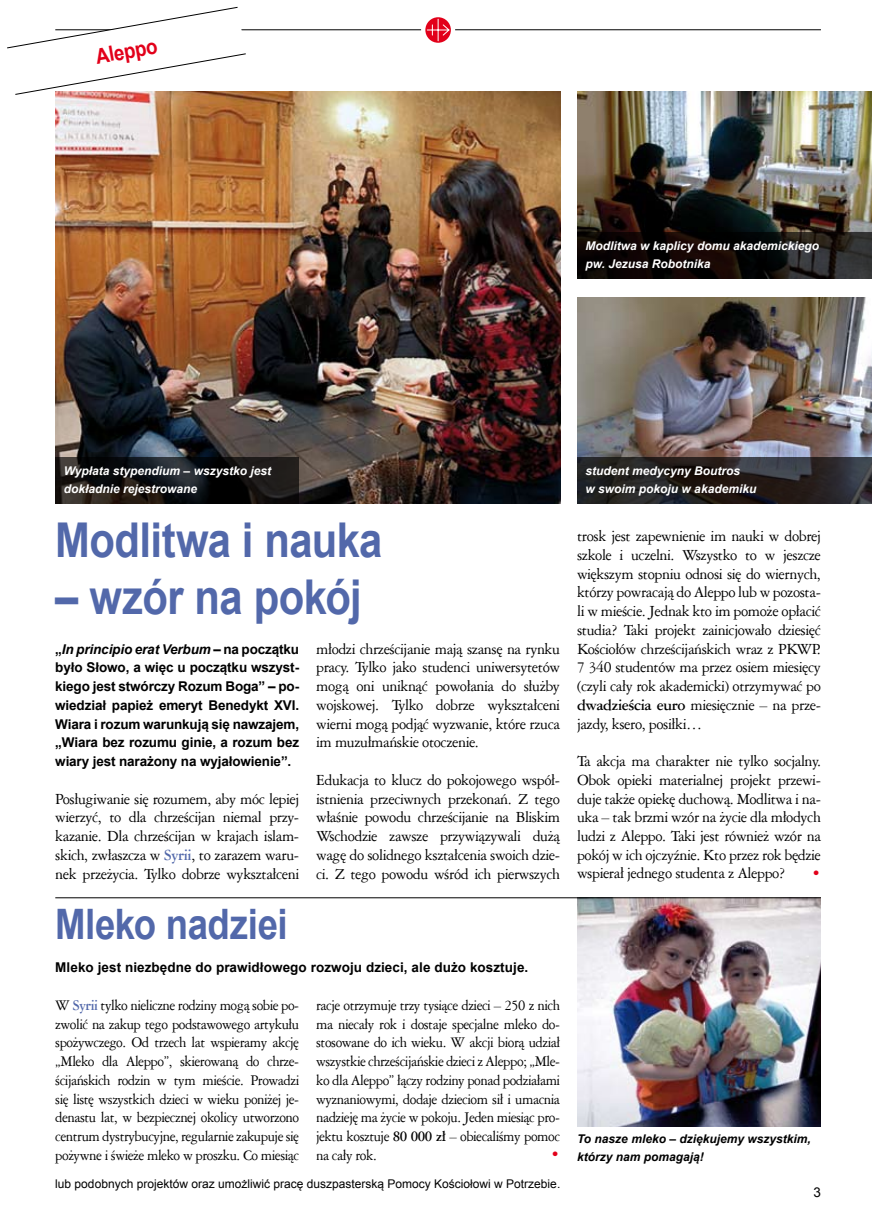
<style>
.page{position:relative;width:872px;height:1212px;background:#fff}
.page>*{position:absolute;margin:0;border:0;box-sizing:border-box;transform-origin:0 0}
.t1{font:700 48px "Arial";letter-spacing:-.015em;color:#5268aa;scale:.87 1}
.t2{font:700 42px "Arial";letter-spacing:-.015em;color:#5268aa;scale:.87 1}
.t3{font:700 21px "Arial";color:#e2001a;scale:.9 1}
.t4{font:16.5px/18.8px "Ameri Garmnd EU";letter-spacing:-.025em;color:#000;text-align:justify}
.t5{font:16.5px "Ameri Garmnd EU";color:#e2001a}
.t6{font:15.75px/18.8px "Ameri Garmnd EU";letter-spacing:-.03em;color:#000;text-align:justify;scale:.94 1}
.t7{font:700 13.5px/18.8px "Arial";letter-spacing:.005em;color:#000;text-align:justify}
.t8{font:13.5px "Arial";color:#000}
.t9{font:italic 700 12px/18px "Arial";color:#fff}
.t10{font:12px "Arial";color:#000}
.t11{font:italic 700 12px/18px "Arial";color:#000}
.s1{font-style:italic}
.s2{font-weight:700;color:#5268aa}
.s3{font-weight:700}
</style>
<div class="page">
<svg style="left:425px;top:17px;width:26px;height:26px"></svg>
<svg style="left:426px;top:18px;width:24px;height:24px"></svg>
<hr style="left:455px;top:29px;width:366px;height:1px;background:#000">
<hr style="left:55px;top:29px;width:366px;height:1px;background:#000">
<img style="left:577px;top:91px;width:295px;height:141px">
<svg style="left:577px;top:232px;width:295px;height:47px;background:#15100f"></svg>
<svg style="left:7px;top:6px;width:240px;height:89px"></svg>
<img style="left:577px;top:297px;width:295px;height:160px">
<svg style="left:577px;top:457px;width:295px;height:47px;background:#272425"></svg>
<img style="left:55px;top:91px;width:505px;height:413px">
<svg style="left:55px;top:457px;width:244px;height:47px;background:#171616"></svg>
<img style="left:577px;top:898px;width:244px;height:228px">
<hr style="left:55px;top:897px;width:766px;height:1px;background:#000">
<p class="t3" style="left:93px;top:43px;width:71px;rotate:-10deg">Aleppo</p>
<p class="t9" style="left:585px;top:237px;width:235px">Modlitwa w kaplicy domu akademickiego pw. Jezusa Robotnika</p>
<p class="t9" style="left:64px;top:462px;width:209px">Wypłata stypendium – wszystko jest dokładnie rejestrowane</p>
<h1 class="t1" style="left:55px;top:508px;width:377px">Modlitwa i nauka</h1>
<h1 class="t1" style="left:55px;top:565px;width:354px">– wzór na pokój</h1>
<p class="t7" style="left:55px;top:640px;width:245px">„<span class="s1">In principio erat Verbum</span> – na początku było Słowo, a więc u początku wszyst&shy;kiego jest stwórczy Rozum Boga” – po&shy;wiedział papież emeryt Benedykt XVI.<br>Wiara i rozum warunkują się nawzajem, „Wiara bez rozumu ginie, a rozum bez wiary jest narażony na wyjałowienie”.</p>
<p class="t4" style="left:55px;top:789px;width:245px">Posługiwanie się rozumem, aby móc lepiej wierzyć, to dla chrześcijan niemal przy&shy;kazanie. Dla chrześcijan w krajach islam&shy;skich, zwłaszcza w <span class="s2">Syrii</span>, to zarazem waru&shy;nek przeżycia. Tylko dobrze wykształceni</p>
<p class="t4" style="left:316px;top:639px;width:245px">młodzi chrześcijanie mają szansę na rynku pracy. Tylko jako studenci uniwersytetów mogą oni uniknąć powołania do służby wojskowej. Tylko dobrze wykształceni wierni mogą podjąć wyzwanie, które rzuca im muzułmańskie otoczenie.</p>
<p class="t4" style="left:316px;top:770px;width:245px">Edukacja to klucz do pokojowego współ&shy;istnienia przeciwnych przekonań. Z tego właśnie powodu chrześcijanie na Bliskim Wschodzie zawsze przywiązywali dużą wagę do solidnego kształcenia swoich dzie&shy;ci. Z tego powodu wśród ich pierwszych</p>
<h2 class="t2" style="left:55px;top:896px;width:269px">Mleko nadziei</h2>
<p class="t7" style="left:55px;top:959px;width:474px">Mleko jest niezbędne do prawidłowego rozwoju dzieci, ale dużo kosztuje.</p>
<p class="t6" style="left:55px;top:995px;width:261px">W <span class="s2">Syrii</span> tylko nieliczne rodziny mogą sobie po&shy;zwolić na zakup tego podstawowego artykułu spożywczego. Od trzech lat wspieramy akcję „Mleko dla Aleppo”, skierowaną do chrze&shy;ścijańskich rodzin w tym mieście. Prowadzi się listę wszystkich dzieci w wieku poniżej je&shy;denastu lat, w bezpiecznej okolicy utworzono centrum dystrybucyjne, regularnie zakupuje się pożywne i świeże mleko w proszku. Co miesiąc</p>
<p class="t6" style="left:316px;top:995px;width:261px">racje otrzymuje trzy tysiące dzieci – 250 z nich ma niecały rok i dostaje specjalne mleko do&shy;stosowane do ich wieku. W akcji biorą udział wszystkie chrześcijańskie dzieci z Aleppo; „Mle&shy;ko dla Aleppo” łączy rodziny ponad podziałami wyznaniowymi, dodaje dzieciom sił i umacnia nadzieję ma życie w pokoju. Jeden miesiąc pro&shy;jektu kosztuje <span class="s3">80 000 zł</span> – obiecaliśmy pomoc na cały rok.</p>
<p class="t5" style="left:550px;top:1145px;width:11px">•</p>
<p class="t10" style="left:55px;top:1176px;width:506px">lub podobnych projektów oraz umożliwić pracę duszpasterską Pomocy Kościołowi w Potrzebie.</p>
<p class="t9" style="left:585px;top:462px;width:172px">student medycyny Boutros<br>w swoim pokoju w akademiku</p>
<p class="t4" style="left:577px;top:526px;width:245px">trosk jest zapewnienie im nauki w dobrej szkole i uczelni. Wszystko to w jeszcze większym stopniu odnosi się do wiernych, którzy powracają do Aleppo lub w pozosta&shy;li w mieście. Jednak kto im pomoże opłacić studia? Taki projekt zainicjowało dziesięć Kościołów chrześcijańskich wraz z PKWP.<br>7 340 studentów ma przez osiem miesięcy (czyli cały rok akademicki) otrzymywać po <span class="s3">dwadzieścia euro</span> miesięcznie – na prze&shy;jazdy, ksero, posiłki…</p>
<p class="t4" style="left:577px;top:751px;width:245px">Ta akcja ma charakter nie tylko socjalny.<br>Obok opieki materialnej projekt przewi&shy;duje także opiekę duchową. Modlitwa i na&shy;uka – tak brzmi wzór na życie dla młodych ludzi z Aleppo. Taki jest również wzór na pokój w ich ojczyźnie. Kto przez rok będzie wspierał jednego studenta z Aleppo?</p>
<p class="t5" style="left:811px;top:864px;width:11px">•</p>
<p class="t11" style="left:577px;top:1129px;width:235px">To nasze mleko – dziękujemy wszystkim, którzy nam pomagają!</p>
<p class="t8" style="left:813px;top:1184px;width:9px">3</p>
</div>
